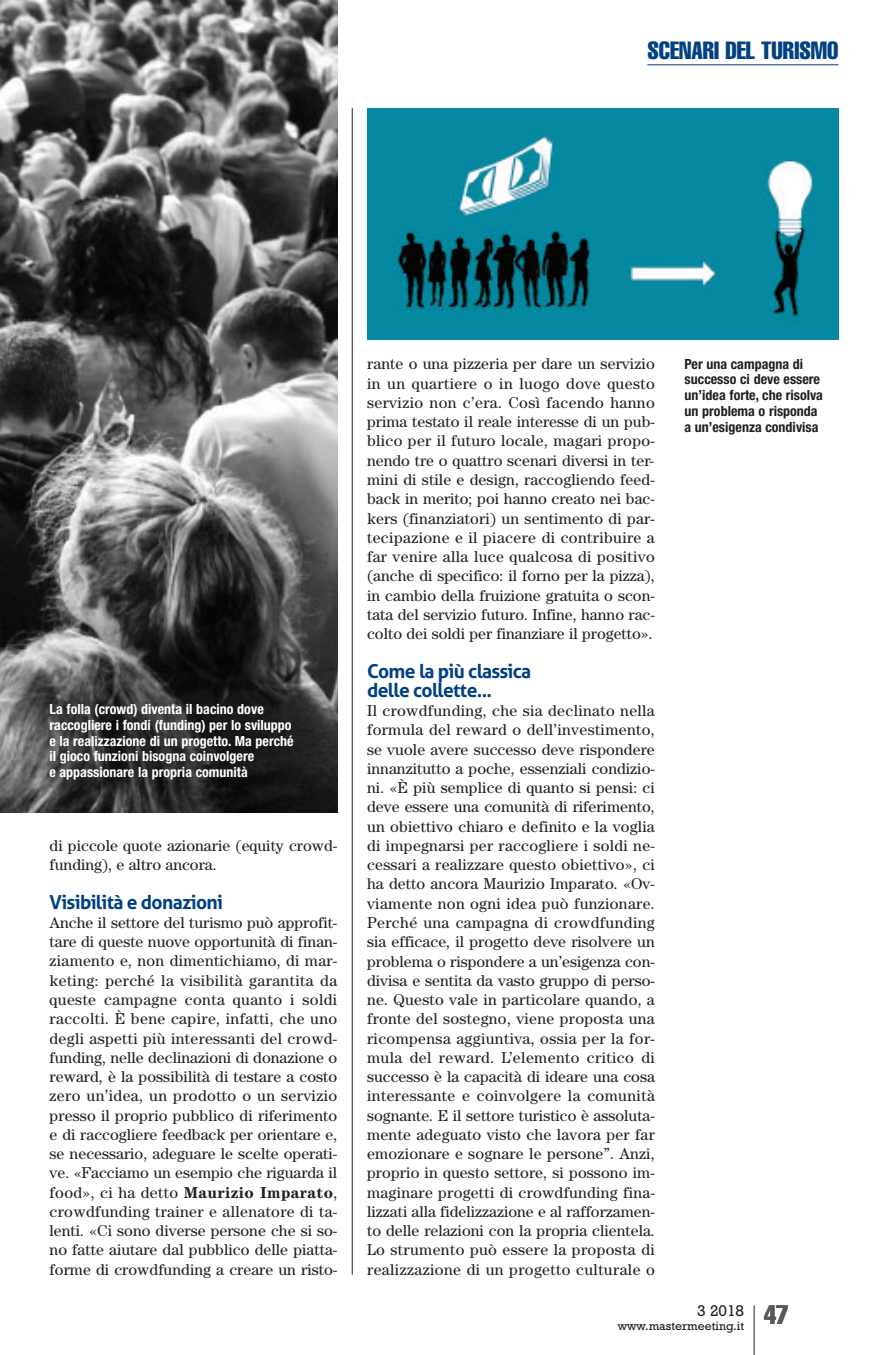
<style>
.page{position:relative;width:893px;height:1355px;background:#fff}
.page>*{position:absolute;margin:0;border:0;box-sizing:border-box;transform-origin:0 0}
.t1{font:extra-condensed 26.25px "Helvetica";color:#57585a}
.t2{font:extra-condensed 24.5px "Helvetica";color:#014081}
.t3{font:700 19.25px/19.2px "Aller";letter-spacing:-.035em;color:#014081}
.t4{font:15.75px/19.2px "Century";color:#231f20;text-align:justify}
.t5{font:15.75px "Rockwell";color:#231f20}
.t6{font:700 condensed 14px/15.8px "Helvetica Neue";color:#fff}
.t7{font:700 condensed 14px/15.8px "Helvetica Neue";color:#231f20}
.t8{font:12.25px "Rockwell";color:#231f20}
.s1{font-weight:700}
</style>
<div class="page">
<img style="left:0;top:0;width:337px;height:812px">
<hr style="left:754px;top:1305px;width:1px;height:49px;background:#231f20">
<hr style="left:647px;top:64px;width:191px;height:1px;background:#014081">
<hr style="left:352px;top:108px;width:1px;height:1166px;background:#231f20">
<img style="left:367px;top:108px;width:471px;height:231px">
<h2 class="t2" style="left:647px;top:42px;width:193px">SCENARI DEL TURISMO</h2>
<p class="t6" style="left:50px;top:702px;width:246px">La folla (crowd) diventa il bacino dove raccogliere i fondi (funding) per lo sviluppo e la realizzazione di un progetto. Ma perché il gioco funzioni bisogna coinvolgere<br>e appassionare la propria comunità</p>
<p class="t4" style="left:50px;top:837px;width:289px">di piccole quote azionarie (equity crowd&shy;funding), e altro ancora.</p>
<p class="t3" style="left:50px;top:892px;width:175px">Visibilità e donazioni</p>
<p class="t4" style="left:50px;top:914px;width:289px">Anche il settore del turismo può approfit&shy;tare di queste nuove opportunità di finan&shy;ziamento e, non dimentichiamo, di mar&shy;keting: perché la visibilità garantita da queste campagne conta quanto i soldi raccolti. È bene capire, infatti, che uno degli aspetti più interessanti del crowd&shy;funding, nelle declinazioni di donazione o reward, è la possibilità di testare a costo zero un’idea, un prodotto o un servizio presso il proprio pubblico di riferimento e di raccogliere feedback per orientare e, se necessario, adeguare le scelte operati&shy;ve. «Facciamo un esempio che riguarda il food», ci ha detto <span class="s1">Maurizio Imparato</span>, crowdfunding trainer e allenatore di ta&shy;lenti. «Ci sono diverse persone che si so&shy;no fatte aiutare dal pubblico delle piatta&shy;forme di crowdfunding a creare un risto-</p>
<p class="t4" style="left:367px;top:356px;width:289px">rante o una pizzeria per dare un servizio in un quartiere o in luogo dove questo servizio non c’era. Così facendo hanno prima testato il reale interesse di un pub&shy;blico per il futuro locale, magari propo&shy;nendo tre o quattro scenari diversi in ter&shy;mini di stile e design, raccogliendo feed&shy;back in merito; poi hanno creato nei bac&shy;kers (finanziatori) un sentimento di par&shy;tecipazione e il piacere di contribuire a far venire alla luce qualcosa di positivo (anche di specifico: il forno per la pizza), in cambio della fruizione gratuita o scon&shy;tata del servizio futuro. Infine, hanno rac&shy;colto dei soldi per finanziare il progetto».</p>
<p class="t3" style="left:367px;top:661px;width:166px">Come la più classica delle collette...</p>
<p class="t4" style="left:367px;top:702px;width:289px">Il crowdfunding, che sia declinato nella formula del reward o dell’investimento, se vuole avere successo deve rispondere innanzitutto a poche, essenziali condizio&shy;ni. «È più semplice di quanto si pensi: ci deve essere una comunità di riferimento, un obiettivo chiaro e definito e la voglia di impegnarsi per raccogliere i soldi ne&shy;cessari a realizzare questo obiettivo», ci ha detto ancora Maurizio Imparato. «Ov&shy;viamente non ogni idea può funzionare.<br>Perché una campagna di crowdfunding sia efficace, il progetto deve risolvere un problema o rispondere a un’esigenza con&shy;divisa e sentita da vasto gruppo di perso&shy;ne. Questo vale in particolare quando, a fronte del sostegno, viene proposta una ricompensa aggiuntiva, ossia per la for&shy;mula del reward. L’elemento critico di successo è la capacità di ideare una cosa interessante e coinvolgere la comunità sognante. E il settore turistico è assoluta&shy;mente adeguato visto che lavora per far emozionare e sognare le persone”. Anzi, proprio in questo settore, si possono im&shy;maginare progetti di crowdfunding fina&shy;lizzati alla fidelizzazione e al rafforzamen&shy;to delle relazioni con la propria clientela.<br>Lo strumento può essere la proposta di realizzazione di un progetto culturale o</p>
<p class="t7" style="left:685px;top:357px;width:140px">Per una campagna di successo ci deve essere un’idea forte, che risolva un problema o risponda a un’esigenza condivisa</p>
<p class="t5" style="left:697px;top:1305px;width:49px">3 2018</p>
<p class="t8" style="left:618px;top:1321px;width:128px">www.mastermeeting.it</p>
<h1 class="t1" style="left:764px;top:1305px;width:26px">47</h1>
</div>
